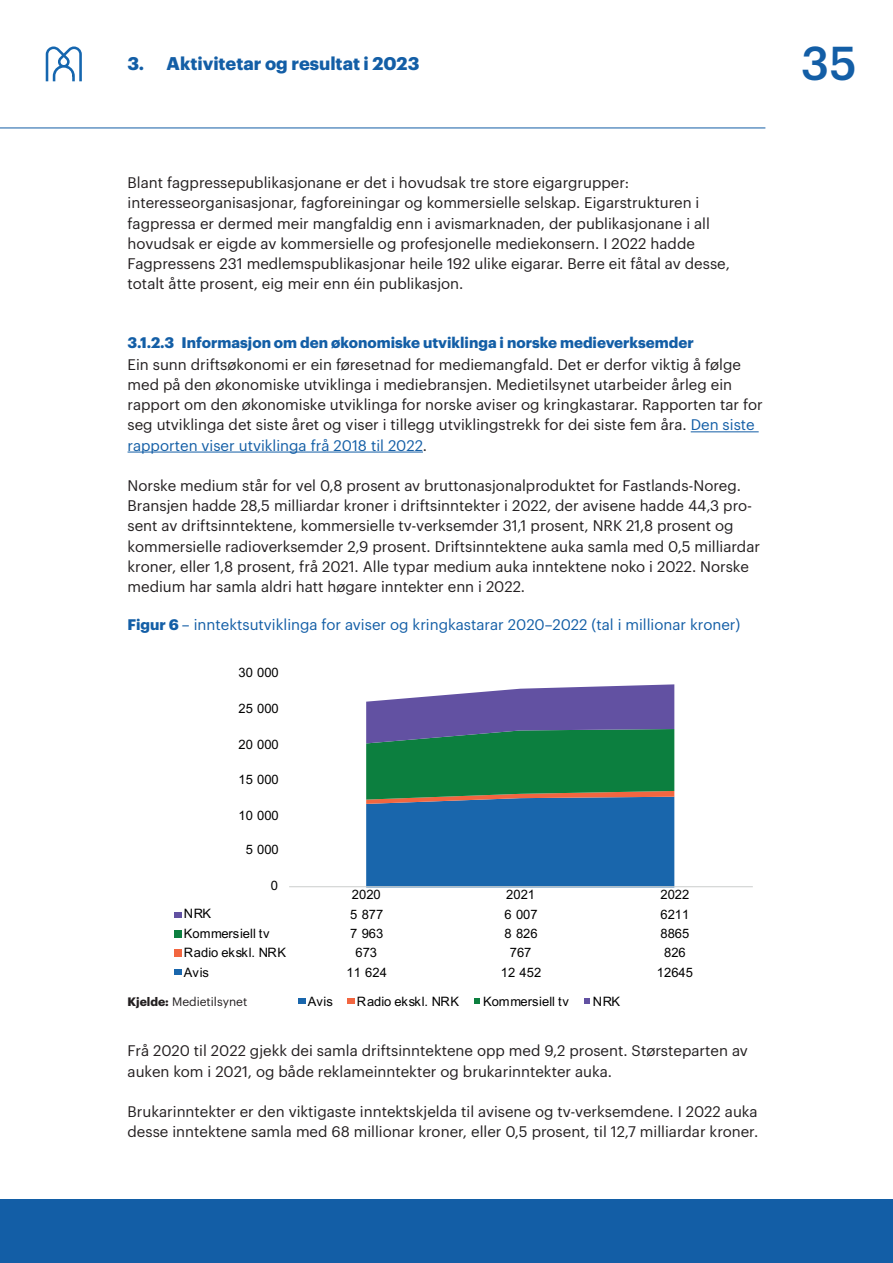
<style>
.page{position:relative;width:893px;height:1263px;background:#fff}
.page>*{position:absolute;margin:0;border:0;box-sizing:border-box;transform-origin:0 0}
.t1{font:500 46.5px "Graphik";color:#135ea6}
.t2{font:700 18px "Graphik";color:#135ea6}
.Brødtekst{font:15px/20.2px "Graphik";color:#231f20}
.Tabell_heading{font:15px "Graphik";color:#135ea6}
.Level_4{font:700 15px "Graphik";color:#135ea6}
.Brødtekst-2{font:15px "Graphik";color:#135ea6}
.t3{font:12.9px "Arial";color:#000001}
.Fotnoter{font:12px "Graphik";color:#231f20}
.s1{color:#135ea6}
.s2{color:#231f20}
.s3{font-weight:700}
</style>
<div class="page">
<div style="left:0;top:1199px;width:893px;height:64px;background:#135ea6"></div>
<svg style="left:46px;top:46px;width:36px;height:35px"></svg>
<hr style="left:0;top:128px;width:765px;height:1px;background:#135ea6">
<hr style="left:691px;top:431px;width:68px;height:1px;background:#135ea6">
<hr style="left:128px;top:451px;width:295px;height:1px;background:#135ea6">
<svg style="left:366px;top:684px;width:308px;height:202px;background:#316e89"></svg>
<hr style="left:289px;top:886px;width:464px;height:1px;background:#cfd1d0">
<div style="left:175px;top:912px;width:7px;height:6px;background:#6251a2"></div>
<div style="left:175px;top:931px;width:7px;height:7px;background:#0c7f3f"></div>
<div style="left:175px;top:949px;width:7px;height:7px;background:#f26640"></div>
<div style="left:175px;top:969px;width:7px;height:6px;background:#1966ac"></div>
<div style="left:298px;top:998px;width:8px;height:6px;background:#1966ac"></div>
<div style="left:347px;top:998px;width:8px;height:6px;background:#f26640"></div>
<svg style="left:474px;top:998px;width:6px;height:6px"></svg>
<svg style="left:584px;top:998px;width:5px;height:6px"></svg>
<p class="t2" style="left:128px;top:49px;width:293px">3. Aktivitetar og resultat i 2023</p>
<h1 class="t1" style="left:801px;top:28px;width:57px">35</h1>
<p class="Brødtekst" style="left:128px;top:171px;width:604px">Blant fagpressepublikasjonane er det i hovudsak tre store eigargrupper: interesseorganisasjonar, fagforeiningar og kommersielle selskap. Eigarstrukturen i fagpressa er dermed meir mangfaldig enn i avismarknaden, der publikasjonane i all hovudsak er eigde av kommersielle og profesjonelle mediekonsern. I 2022 hadde Fagpressens 231 medlemspublikasjonar heile 192 ulike eigarar. Berre eit fåtal av desse, totalt åtte prosent, eig meir enn éin publikasjon.</p>
<h3 class="Level_4" style="left:128px;top:330px;width:568px">3.1.2.3 Informasjon om den økonomiske utviklinga i norske medieverksemder</h3>
<p class="Brødtekst" style="left:128px;top:353px;width:637px">Ein sunn driftsøkonomi er ein føresetnad for mediemangfald. Det er derfor viktig å følge med på den økonomiske utviklinga i mediebransjen. Medietilsynet utarbeider årleg ein rapport om den økonomiske utviklinga for norske aviser og kringkastarar. Rapporten tar for seg utviklinga det siste året og viser i tillegg utviklingstrekk for dei siste fem åra. <span class="s1">Den siste</span></p>
<p class="Brødtekst-2" style="left:128px;top:434px;width:301px">rapporten viser utviklinga frå 2018 til 2022<span class="s2">.</span></p>
<p class="Brødtekst" style="left:128px;top:474px;width:634px">Norske medium står for vel 0,8 prosent av bruttonasjonalproduktet for Fastlands-Noreg.<br>Bransjen hadde 28,5 milliardar kroner i driftsinntekter i 2022, der avisene hadde 44,3 pro&shy;sent av driftsinntektene, kommersielle tv-verksemder 31,1 prosent, NRK 21,8 prosent og kommersielle radioverksemder 2,9 prosent. Driftsinntektene auka samla med 0,5 milliardar kroner, eller 1,8 prosent, frå 2021. Alle typar medium auka inntektene noko i 2022. Norske medium har samla aldri hatt høgare inntekter enn i 2022.</p>
<p class="Tabell_heading" style="left:128px;top:613px;width:614px"><span class="s3">Figur 6</span> – inntektsutviklinga for aviser og kringkastarar 2020–2022 (tal i millionar kroner)</p>
<p class="t3" style="left:238px;top:664px;width:42px">30 000</p>
<p class="t3" style="left:238px;top:700px;width:42px">25 000</p>
<p class="t3" style="left:238px;top:736px;width:42px">20 000</p>
<p class="t3" style="left:238px;top:770px;width:42px">15 000</p>
<p class="t3" style="left:238px;top:806px;width:42px">10 000</p>
<p class="t3" style="left:246px;top:841px;width:35px">5 000</p>
<p class="t3" style="left:271px;top:877px;width:9px">0</p>
<p class="t3" style="left:352px;top:885px;width:30px">2020</p>
<p class="t3" style="left:506px;top:885px;width:30px">2021</p>
<p class="t3" style="left:661px;top:885px;width:30px">2022</p>
<p class="t3" style="left:184px;top:904px;width:29px">NRK</p>
<p class="t3" style="left:350px;top:906px;width:35px">5 877</p>
<p class="t3" style="left:504px;top:906px;width:35px">6 007</p>
<p class="t3" style="left:661px;top:906px;width:30px">6211</p>
<p class="t3" style="left:184px;top:924px;width:87px">Kommersiell tv</p>
<p class="t3" style="left:350px;top:924px;width:35px">7 963</p>
<p class="t3" style="left:504px;top:924px;width:35px">8 826</p>
<p class="t3" style="left:661px;top:924px;width:30px">8865</p>
<p class="t3" style="left:184px;top:943px;width:104px">Radio ekskl. NRK</p>
<p class="t3" style="left:356px;top:943px;width:23px">673</p>
<p class="t3" style="left:510px;top:943px;width:23px">767</p>
<p class="t3" style="left:664px;top:943px;width:23px">826</p>
<p class="t3" style="left:184px;top:963px;width:27px">Avis</p>
<p class="t3" style="left:347px;top:963px;width:42px">11 624</p>
<p class="t3" style="left:501px;top:963px;width:42px">12 452</p>
<p class="t3" style="left:657px;top:963px;width:38px">12645</p>
<p class="Fotnoter" style="left:128px;top:992px;width:121px"><span class="s3">Kjelde:</span> Medietilsynet</p>
<p class="t3" style="left:308px;top:992px;width:27px">Avis</p>
<p class="t3" style="left:357px;top:992px;width:104px">Radio ekskl. NRK</p>
<p class="t3" style="left:483px;top:992px;width:87px">Kommersiell tv</p>
<p class="t3" style="left:593px;top:992px;width:29px">NRK</p>
<p class="Brødtekst" style="left:128px;top:1040px;width:622px">Frå 2020 til 2022 gjekk dei samla driftsinntektene opp med 9,2 prosent. Størsteparten av auken kom i 2021, og både reklameinntekter og brukarinntekter auka.</p>
<p class="Brødtekst" style="left:128px;top:1100px;width:632px">Brukarinntekter er den viktigaste inntektskjelda til avisene og tv-verksemdene. I 2022 auka desse inntektene samla med 68 millionar kroner, eller 0,5 prosent, til 12,7 milliardar kroner.</p>
</div>
